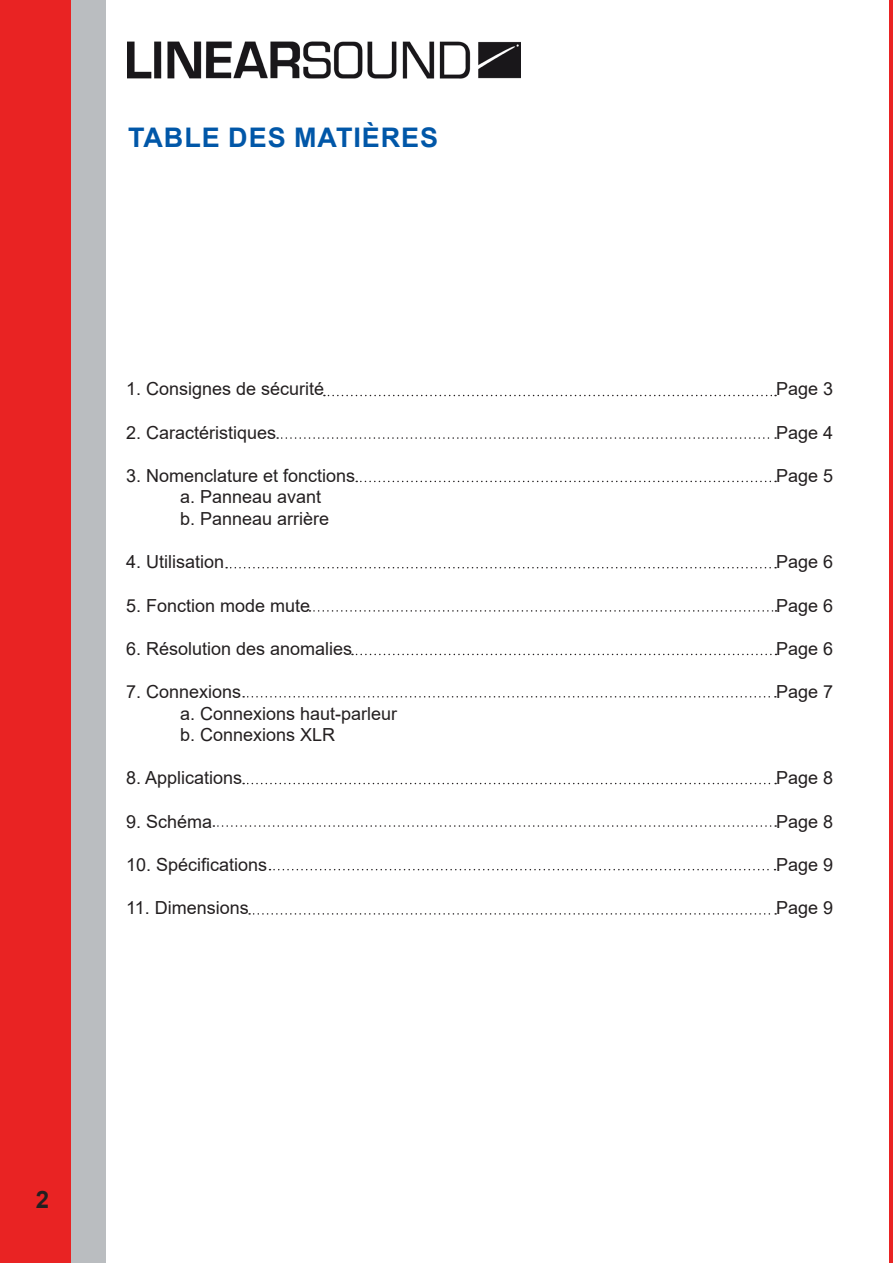
<style>
.page{position:relative;width:893px;height:1263px;background:#fff}
.page>*{position:absolute;margin:0;border:0;box-sizing:border-box;transform-origin:0 0}
.ST_01{font:700 27px "Arial";letter-spacing:.035em;color:#0157a8}
.ST_01-2{font:700 24px "Arial";color:#231f20}
.txt{font:18px/21.6px "Arial";color:#231f20}
</style>
<div class="page">
<div style="left:0;top:0;width:73px;height:1263px;background:#e92323"></div>
<hr style="left:889px;top:0;width:4px;height:1263px;background:#e92323">
<div style="left:72px;top:0;width:34px;height:1263px;background:#babdc0"></div>
<img style="left:128px;top:41px;width:393px;height:38px">
<svg style="left:324px;top:395px;width:452px;height:1px"></svg>
<svg style="left:277px;top:437px;width:499px;height:2px"></svg>
<svg style="left:356px;top:481px;width:420px;height:1px"></svg>
<svg style="left:226px;top:567px;width:550px;height:1px"></svg>
<svg style="left:309px;top:610px;width:467px;height:2px"></svg>
<svg style="left:352px;top:654px;width:424px;height:1px"></svg>
<svg style="left:243px;top:696px;width:533px;height:1px"></svg>
<svg style="left:243px;top:783px;width:533px;height:1px"></svg>
<svg style="left:213px;top:825px;width:563px;height:2px"></svg>
<svg style="left:269px;top:869px;width:506px;height:1px"></svg>
<svg style="left:249px;top:913px;width:527px;height:2px"></svg>
<p class="ST_01" style="left:128px;top:119px;width:312px">TABLE DES MATIÈRES</p>
<p class="txt" style="left:126px;top:378px;width:200px">1. Consignes de sécurité</p>
<p class="txt" style="left:126px;top:421px;width:152px">2. Caractéristiques</p>
<p class="txt" style="left:126px;top:465px;width:231px">3. Nomenclature et fonctions</p>
<p class="txt" style="left:180px;top:486px;width:143px">a. Panneau avant</p>
<p class="txt" style="left:180px;top:508px;width:151px">b. Panneau arrière</p>
<p class="txt" style="left:126px;top:551px;width:100px">4. Utilisation</p>
<p class="txt" style="left:126px;top:594px;width:186px">5. Fonction mode mute</p>
<p class="txt" style="left:126px;top:637px;width:228px">6. Résolution des anomalies</p>
<p class="txt" style="left:180px;top:681px;width:219px;text-indent:-54px">7. Connexions<br>a. Connexions haut-parleur</p>
<p class="txt" style="left:180px;top:724px;width:157px">b. Connexions XLR</p>
<p class="txt" style="left:126px;top:767px;width:118px">8. Applications</p>
<p class="txt" style="left:126px;top:810px;width:88px">9. Schéma</p>
<p class="txt" style="left:126px;top:853px;width:143px">10. Spécifications</p>
<p class="txt" style="left:126px;top:897px;width:124px">11. Dimensions</p>
<p class="ST_01-2" style="left:36px;top:1182px;width:15px">2</p>
<p class="txt" style="left:776px;top:378px;width:59px">Page 3</p>
<p class="txt" style="left:776px;top:421px;width:59px">Page 4</p>
<p class="txt" style="left:776px;top:465px;width:59px">Page 5</p>
<p class="txt" style="left:776px;top:551px;width:59px">Page 6</p>
<p class="txt" style="left:776px;top:594px;width:59px">Page 6</p>
<p class="txt" style="left:776px;top:637px;width:59px">Page 6</p>
<p class="txt" style="left:776px;top:681px;width:59px">Page 7</p>
<p class="txt" style="left:776px;top:767px;width:59px">Page 8</p>
<p class="txt" style="left:776px;top:810px;width:59px">Page 8</p>
<p class="txt" style="left:776px;top:853px;width:59px">Page 9</p>
<p class="txt" style="left:776px;top:897px;width:59px">Page 9</p>
</div>
